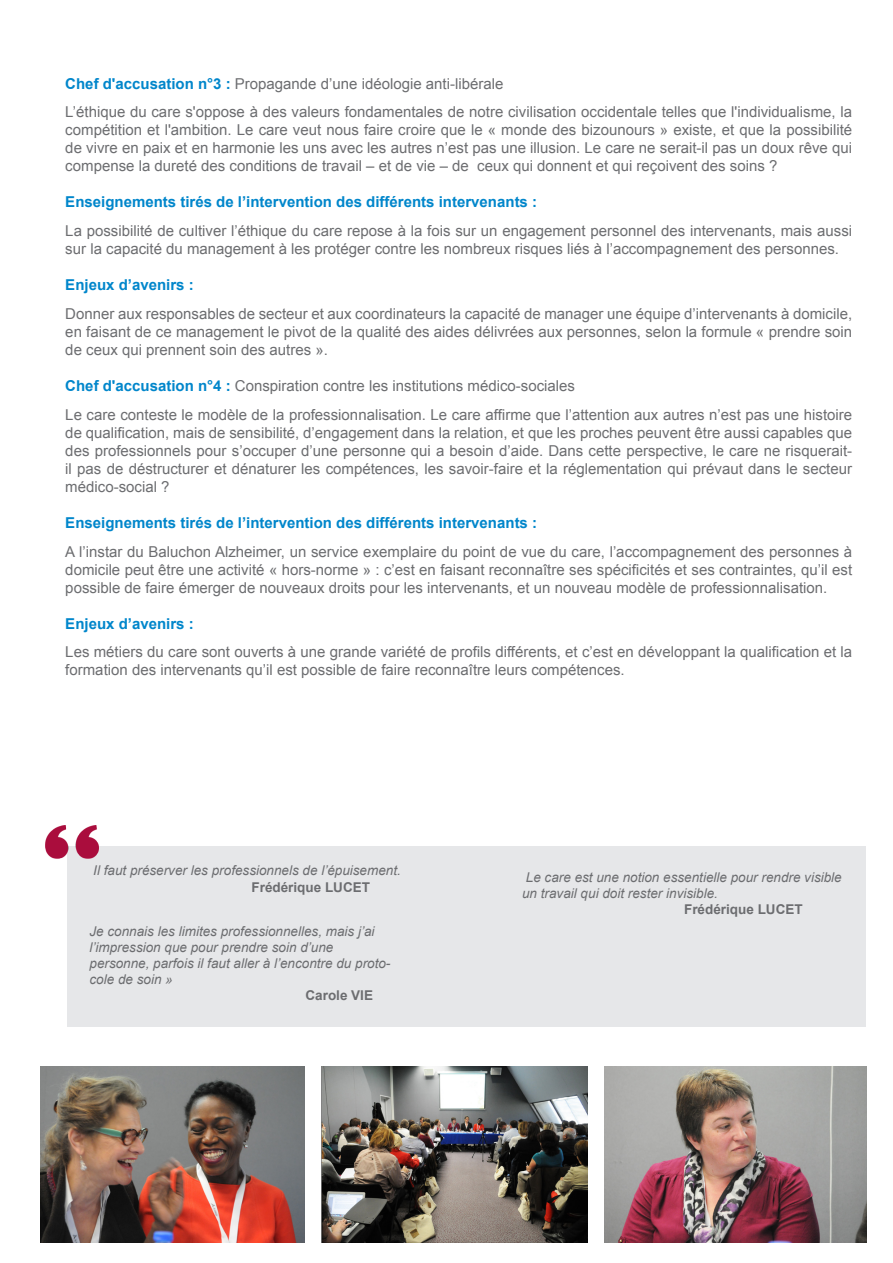
<style>
.page{position:relative;width:893px;height:1263px;background:#fff}
.page>*{position:absolute;margin:0;border:0;box-sizing:border-box;transform-origin:0 0}
.t1{font:15px/18px "Arial";color:#6c6d70;text-align:justify}
.t2{font:700 15px "Arial";color:#0086cb}
.t3{font:italic 13.5px/16.2px "Arial";color:#6c6d70}
.t4{font:700 13.5px "Arial";color:#6c6d70}
.s1{font-weight:700;color:#0086cb}
</style>
<div class="page">
<div style="left:67px;top:847px;width:799px;height:180px;background:#e6e7e9"></div>
<img style="left:45px;top:825px;width:56px;height:34px">
<img style="left:40px;top:1066px;width:264px;height:177px">
<img style="left:604px;top:1066px;width:262px;height:177px">
<img style="left:321px;top:1066px;width:266px;height:177px">
<p class="t1" style="left:65px;top:74px;width:440px"><span class="s1">Chef d'accusation n°3 :</span> Propagande d’une idéologie anti-libérale</p>
<p class="t1" style="left:65px;top:103px;width:788px">L’éthique du care s'oppose à des valeurs fondamentales de notre civilisation occidentale telles que l'individualisme, la compétition et l'ambition. Le care veut nous faire croire que le « monde des bizounours » existe, et que la possibilité de vivre en paix et en harmonie les uns avec les autres n’est pas une illusion. Le care ne serait-il pas un doux rêve qui compense la dureté des conditions de travail – et de vie – de ceux qui donnent et qui reçoivent des soins ?</p>
<p class="t2" style="left:65px;top:192px;width:473px">Enseignements tirés de l’intervention des différents intervenants :</p>
<p class="t1" style="left:65px;top:222px;width:788px">La possibilité de cultiver l’éthique du care repose à la fois sur un engagement personnel des intervenants, mais aussi sur la capacité du management à les protéger contre les nombreux risques liés à l’accompagnement des personnes.</p>
<p class="t2" style="left:65px;top:275px;width:130px">Enjeux d’avenirs :</p>
<p class="t1" style="left:65px;top:305px;width:788px">Donner aux responsables de secteur et aux coordinateurs la capacité de manager une équipe d’intervenants à domicile, en faisant de ce management le pivot de la qualité des aides délivrées aux personnes, selon la formule « prendre soin de ceux qui prennent soin des autres ».</p>
<p class="t1" style="left:65px;top:377px;width:511px"><span class="s1">Chef d'accusation n°4 :</span> Conspiration contre les institutions médico-sociales</p>
<p class="t1" style="left:65px;top:406px;width:788px">Le care conteste le modèle de la professionnalisation. Le care affirme que l’attention aux autres n’est pas une histoire de qualification, mais de sensibilité, d’engagement dans la relation, et que les proches peuvent être aussi capables que des professionnels pour s’occuper d’une personne qui a besoin d’aide. Dans cette perspective, le care ne risquerait&shy;il pas de déstructurer et dénaturer les compétences, les savoir-faire et la réglementation qui prévaut dans le secteur médico-social ?</p>
<p class="t2" style="left:65px;top:512px;width:473px">Enseignements tirés de l’intervention des différents intervenants :</p>
<p class="t1" style="left:65px;top:542px;width:788px">A l’instar du Baluchon Alzheimer, un service exemplaire du point de vue du care, l’accompagnement des personnes à domicile peut être une activité « hors-norme » : c’est en faisant reconnaître ses spécificités et ses contraintes, qu’il est possible de faire émerger de nouveaux droits pour les intervenants, et un nouveau modèle de professionnalisation.</p>
<p class="t2" style="left:65px;top:613px;width:130px">Enjeux d’avenirs :</p>
<p class="t1" style="left:65px;top:643px;width:788px">Les métiers du care sont ouverts à une grande variété de profils différents, et c’est en développant la qualification et la formation des intervenants qu’il est possible de faire reconnaître leurs compétences.</p>
<p class="t3" style="left:93px;top:863px;width:309px">Il faut préserver les professionnels de l’épuisement.</p>
<p class="t4" style="left:252px;top:878px;width:120px">Frédérique LUCET</p>
<p class="t3" style="left:90px;top:923px;width:287px">Je connais les limites professionnelles, mais j’ai l’impression que pour prendre soin d’une</p>
<p class="t3" style="left:90px;top:955px;width:302px">personne, parfois il faut aller à l’encontre du proto&shy;cole de soin »</p>
<p class="t4" style="left:306px;top:986px;width:69px">Carole VIE</p>
<p class="t3" style="left:522px;top:869px;width:321px">Le care est une notion essentielle pour rendre visible un travail qui doit rester invisible.</p>
<p class="t4" style="left:684px;top:900px;width:120px">Frédérique LUCET</p>
</div>
